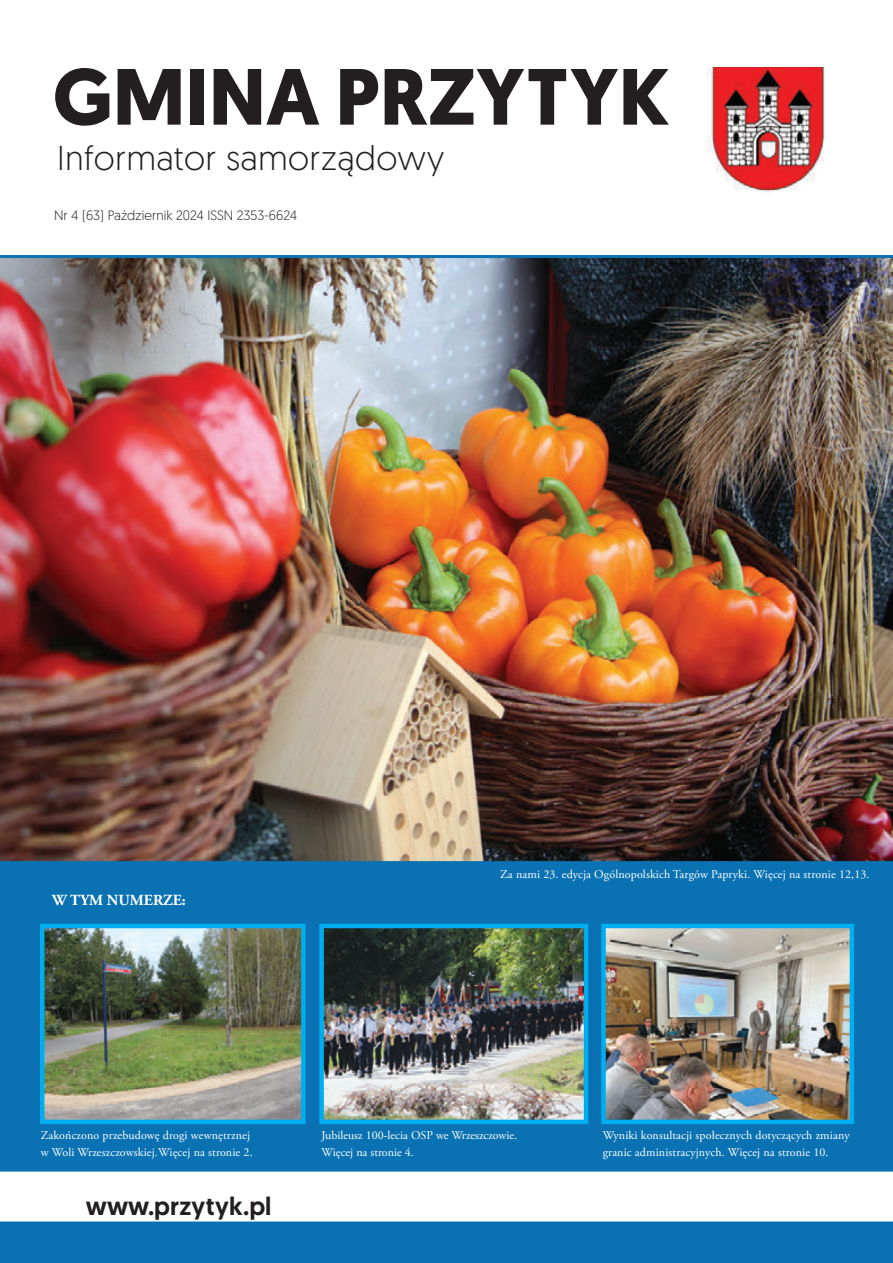
<style>
.page{position:relative;width:893px;height:1263px;background:#fff}
.page>*{position:absolute;margin:0;border:0;box-sizing:border-box;transform-origin:0 0}
.t1{font:700 79.5px "Geomanist";color:#231f20}
.t2{font:300 34.5px "Geomanist";letter-spacing:.01em;color:#231f20}
.t3{font:500 25.5px "Geomanist";color:#231f20}
.t4{font:700 15.45px "Adobe Garamond Pro";color:#fff}
.t5{font:300 13.5px "Geomanist";color:#231f20}
.t6{font:12px/16.5px "Adobe Garamond Pro";letter-spacing:.01em;color:#fff}
</style>
<div class="page">
<img style="left:706px;top:67px;width:119px;height:126px">
<div style="left:0;top:849px;width:893px;height:414px;background:#0a72b3"></div>
<div style="left:0;top:1172px;width:893px;height:49px;background:#fff"></div>
<hr style="left:0;top:1171px;width:893px;height:2px;background:#fff">
<img style="left:0;top:258px;width:893px;height:603px">
<hr style="left:0;top:255px;width:893px;height:3px;background:#0a72b3">
<img style="left:40px;top:924px;width:266px;height:200px">
<img style="left:601px;top:924px;width:253px;height:200px">
<img style="left:319px;top:924px;width:269px;height:200px">
<h1 class="t1" style="left:53px;top:44px;width:618px">GMINA PRZYTYK</h1>
<h2 class="t2" style="left:57px;top:136px;width:388px">Informator samorządowy</h2>
<p class="t5" style="left:54px;top:206px;width:245px">Nr 4 (63) Październik 2024 ISSN 2353-6624</p>
<p class="t4" style="left:52px;top:891px;width:135px">W TYM NUMERZE:</p>
<p class="t6" style="left:500px;top:866px;width:371px">Za nami 23. edycja Ogólnopolskich Targów Papryki. Więcej na stronie 12,13.</p>
<p class="t6" style="left:41px;top:1127px;width:213px">Zakończono przebudowę drogi wewnętrznej w Woli Wrzeszczowskiej.Więcej na stronie 2.</p>
<h3 class="t3" style="left:86px;top:1189px;width:187px">www.przytyk.pl</h3>
<p class="t6" style="left:321px;top:1127px;width:197px">Jubileusz 100-lecia OSP we Wrzeszczowie.<br>Więcej na stronie 4.</p>
<p class="t6" style="left:603px;top:1127px;width:248px">Wyniki konsultacji społecznych dotyczących zmiany granic administracyjnych. Więcej na stronie 10.</p>
</div>
